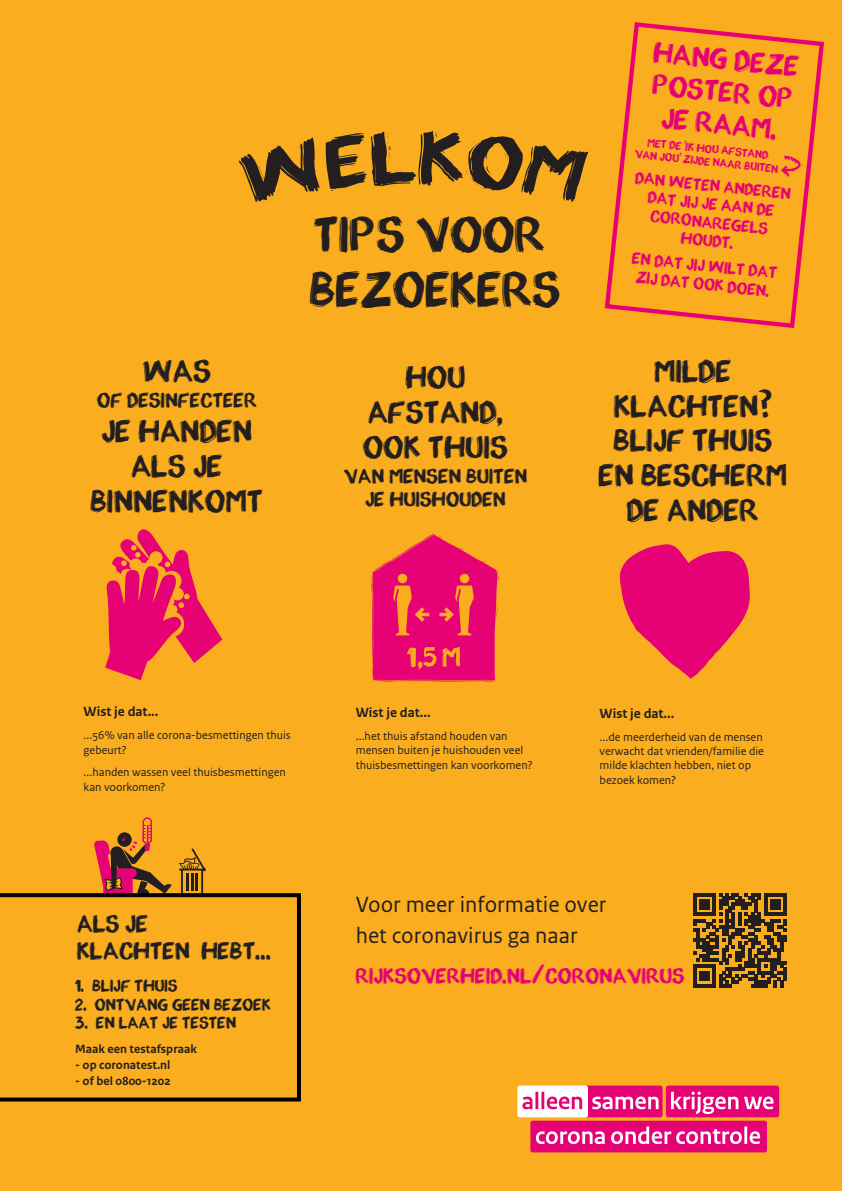
<style>
.page{position:relative;width:842px;height:1191px;background:#faad1e}
.page>*{position:absolute;margin:0;border:0;box-sizing:border-box;transform-origin:0 0}
.t1{font:45.7px "appopaint";color:#231f20}
.t2{font:29.2px/35px "appopaint";color:#231f20;text-align:center}
.t3{font:29px/34.8px "appopaint";color:#231f20;text-align:center}
.t4{font:27px/32.4px "appopaint";color:#e60275;text-align:center}
.t5{font:23.2px/31px "Rijksoverheid Sans Text";color:#231f20}
.t6{font:22.6px "appopaint";color:#231f20}
.t7{font:20px "appopaint";color:#e60275}
.t8{font:19.2px/23px "appopaint";color:#231f20;text-align:center}
.t9{font:15.6px "appopaint";color:#231f20}
.t10{font:15.4px/18.4px "appopaint";color:#e60275;text-align:center}
.t11{font:700 14px "Rijksoverheid Sans Text";color:#231f20}
.t12{font:700 12.6px "Rijksoverheid Sans Text";color:#231f20}
.t13{font:12px/14.4px "Rijksoverheid Sans Text";color:#231f20}
.t14{font:10.6px/12.8px "appopaint";color:#e60275;text-align:center}
</style>
<div class="page">
<div style="left:666px;top:1085px;width:113px;height:32px;background:#e60275;border-radius:2px"></div>
<div style="left:517px;top:1085px;width:71px;height:32px;background:#fff;border-radius:2px"></div>
<div style="left:530px;top:1120px;width:237px;height:32px;background:#e60275;border-radius:2px"></div>
<svg style="left:522px;top:1096px;width:10px;height:13px"></svg>
<hr style="left:535px;top:1091px;width:3px;height:18px;background:#e60275">
<hr style="left:541px;top:1091px;width:3px;height:18px;background:#e60275">
<svg style="left:547px;top:1085px;width:115px;height:32px"></svg>
<svg style="left:671px;top:1091px;width:67px;height:23px"></svg>
<svg style="left:744px;top:1096px;width:29px;height:13px"></svg>
<svg style="left:536px;top:1131px;width:69px;height:13px"></svg>
<svg style="left:611px;top:1126px;width:131px;height:18px"></svg>
<hr style="left:744px;top:1126px;width:3px;height:17px;background:#fff">
<svg style="left:750px;top:1131px;width:10px;height:13px"></svg>
<svg style="left:105px;top:529px;width:117px;height:151px"></svg>
<svg style="left:620px;top:544px;width:130px;height:135px"></svg>
<svg style="left:239px;top:131px;width:349px;height:71px"></svg>
<svg style="left:604px;top:22px;width:221px;height:306px"></svg>
<svg style="left:781px;top:154px;width:22px;height:23px"></svg>
<svg style="left:179px;top:848px;width:27px;height:45px"></svg>
<svg style="left:94px;top:817px;width:78px;height:76px"></svg>
<svg style="left:0;top:893px;width:301px;height:208px"></svg>
<svg style="left:371px;top:533px;width:128px;height:148px"></svg>
<svg style="left:693px;top:893px;width:94px;height:94px"></svg>
<p class="t2" style="left:143px;top:354px;width:70px">WAS</p>
<p class="t8" style="left:97px;top:389px;width:161px">OF DESINFECTEER</p>
<p class="t2" style="left:102px;top:414px;width:152px">JE HANDEN</p>
<p class="t2" style="left:91px;top:449px;width:174px">ALS JE<br>BINNENKOMT</p>
<p class="t1" style="left:314px;top:207px;width:233px">TIPS VOOR</p>
<p class="t1" style="left:310px;top:262px;width:252px">BEZOEKERS</p>
<p class="t3" style="left:368px;top:360px;width:137px">HOU<br>AFSTAND,</p>
<p class="t3" style="left:363px;top:430px;width:147px">OOK THUIS</p>
<p class="t8" style="left:344px;top:465px;width:185px">VAN MENSEN BUITEN<br>JE HUISHOUDEN</p>
<p class="t4" style="left:655px;top:36px;width:148px;rotate:6deg">HANG DEZE<br>POSTER OP<br>JE RAAM.</p>
<p class="t14" style="left:637px;top:135px;width:146px;rotate:6deg">MET DE 'IK HOU AFSTAND<br>VAN JOU' ZIJDE NAAR BUITEN</p>
<p class="t10" style="left:636px;top:168px;width:158px;rotate:6deg">DAN WETEN ANDEREN<br>DAT JIJ JE AAN DE<br>CORONAREGELS<br>HOUDT.</p>
<p class="t10" style="left:633px;top:249px;width:147px;rotate:6deg">EN DAT JIJ WILT DAT<br>ZIJ DAT OOK DOEN.</p>
<p class="t3" style="left:614px;top:354px;width:160px">MILDE<br>KLACHTEN?<br>BLIJF THUIS</p>
<p class="t3" style="left:599px;top:458px;width:190px">EN BESCHERM<br>DE ANDER</p>
<p class="t11" style="left:84px;top:704px;width:76px">Wist je dat...</p>
<p class="t13" style="left:84px;top:728px;width:209px">...56% van alle corona-besmettingen thuis gebeurt?</p>
<p class="t13" style="left:84px;top:765px;width:204px">...handen wassen veel thuisbesmettingen kan voorkomen?</p>
<p class="t6" style="left:77px;top:910px;width:73px">ALS JE</p>
<p class="t6" style="left:77px;top:937px;width:196px">KLACHTEN HEBT...</p>
<p class="t9" style="left:75px;top:976px;width:104px">1. BLIJF THUIS</p>
<p class="t9" style="left:75px;top:994px;width:197px">2. ONTVANG GEEN BEZOEK</p>
<p class="t9" style="left:75px;top:1013px;width:163px">3. EN LAAT JE TESTEN</p>
<p class="t12" style="left:75px;top:1041px;width:123px">Maak een testafspraak</p>
<p class="t12" style="left:75px;top:1057px;width:97px">- op coronatest.nl</p>
<p class="t12" style="left:75px;top:1073px;width:97px">- of bel 0800-1202</p>
<p class="t11" style="left:356px;top:704px;width:76px">Wist je dat...</p>
<p class="t13" style="left:356px;top:729px;width:178px">...het thuis afstand houden van mensen buiten je huishouden veel thuisbesmettingen kan voorkomen?</p>
<p class="t11" style="left:600px;top:705px;width:76px">Wist je dat...</p>
<p class="t13" style="left:600px;top:729px;width:166px">...de meerderheid van de mensen verwacht dat vrienden/familie die milde klachten hebben, niet op bezoek komen?</p>
<p class="t5" style="left:356px;top:889px;width:252px">Voor meer informatie over het coronavirus ga naar</p>
<p class="t7" style="left:356px;top:963px;width:330px">RIJKSOVERHEID.NL/CORONAVIRUS</p>
</div>
